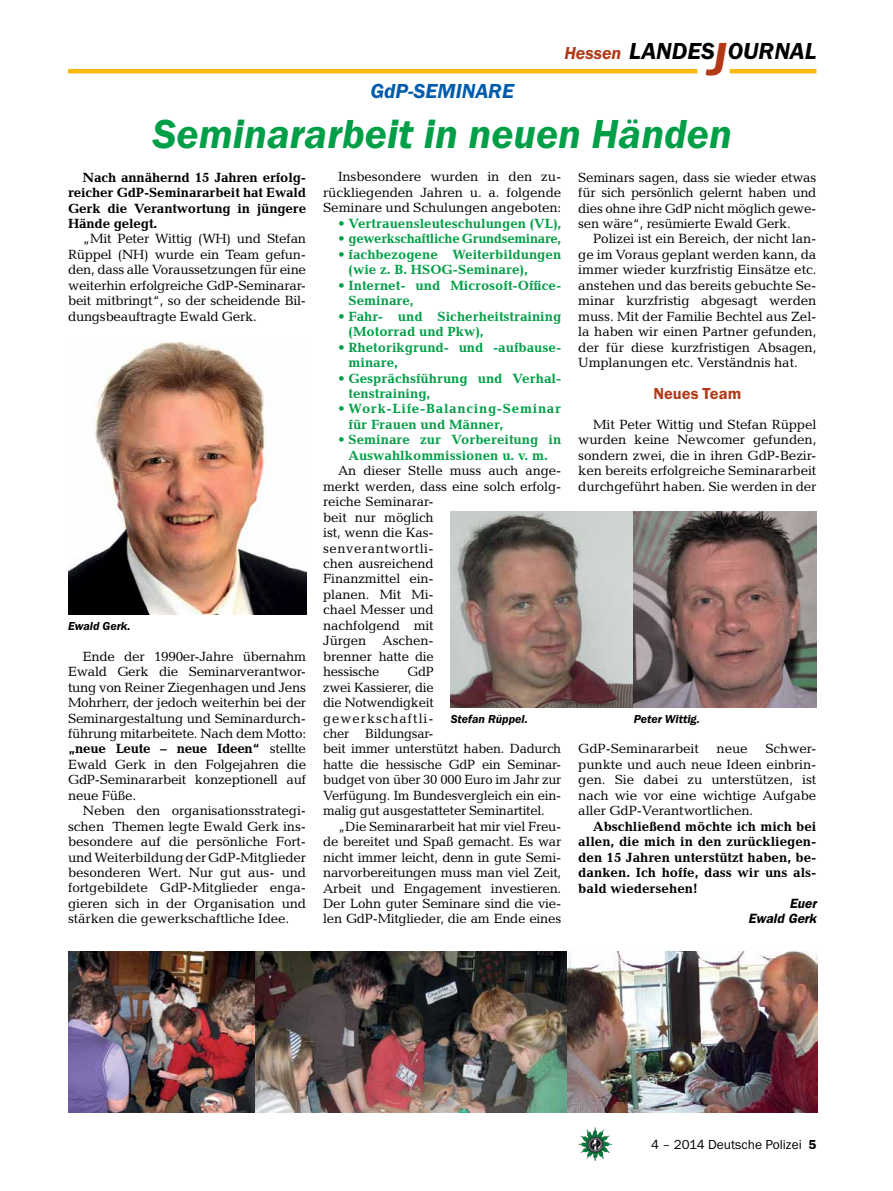
<style>
.page{position:relative;width:893px;height:1191px;background:#fff}
.page>*{position:absolute;margin:0;border:0;box-sizing:border-box;transform-origin:0 0}
.t1{font:italic 600 42px "Franklin Gothic Itc T";color:#009f47}
.t2{font:italic 600 24px "Franklin Gothic Itc T";color:#000}
.t3{font:italic 600 21px "Franklin Gothic Itc T";color:#005baa}
.t4{font:italic 600 18px "Franklin Gothic Itc T";color:#b33916}
.t5{font:600 16.5px "Franklin Gothic Itc T";color:#b33916}
.t6{font:13.5px/15.5px "Candida";letter-spacing:-.01em;color:#000;text-align:justify}
.t7{font:700 13.5px/15.5px "Candida";color:#009f47}
.t8{font:700 13.5px/15.5px "Candida";letter-spacing:-.005em;color:#000;text-align:justify}
.t9{font:700 13.5px/15.5px "Candida";letter-spacing:.05em;color:#009f47}
.t10{font:700 13.5px "Candida";letter-spacing:-.02em;color:#009f47}
.t11{font:13.5px "Franklin Gothic Itc T";color:#000}
.t12{font:italic 600 13.5px/15.5px "Franklin Gothic";color:#000;text-align:right}
.t13{font:italic 600 12px "Franklin Gothic Itc T";color:#000}
.s1{font-size:48px;color:#b33916}
.s2{font-weight:700}
.s3{font-weight:600}
</style>
<div class="page">
<img style="left:578px;top:1127px;width:17px;height:25px">
<hr style="left:730px;top:69px;width:86px;height:4px;background:#fdb913">
<hr style="left:68px;top:69px;width:629px;height:4px;background:#fdb913">
<img style="left:68px;top:343px;width:238px;height:271px">
<img style="left:68px;top:951px;width:188px;height:161px">
<img style="left:256px;top:951px;width:561px;height:161px">
<img style="left:451px;top:512px;width:365px;height:195px">
<h3 class="t4" style="left:564px;top:42px;width:59px">Hessen</h3>
<h2 class="t2" style="left:629px;top:37px;width:189px">LANDES<span class="s1">J</span>OURNAL</h2>
<h3 class="t3" style="left:370px;top:79px;width:69px">GdP-Seminare</h3>
<h1 class="t1" style="left:153px;top:109px;width:581px">Seminararbeit in neuen Händen</h1>
<p class="t8" style="left:68px;top:169px;width:240px;text-indent:15px">Nach annähernd 15 Jahren erfolg&shy;reicher GdP-Seminararbeit hat Ewald Gerk die Verantwortung in jüngere Hände gelegt.</p>
<p class="t6" style="left:68px;top:231px;width:240px;text-indent:15px">„Mit Peter Wittig (WH) und Stefan Rüppel (NH) wurde ein Team gefun&shy;den, dass alle Voraussetzungen für eine weiterhin erfolgreiche GdP-Seminarar&shy;beit mitbringt“, so der scheidende Bil&shy;dungsbeauftragte Ewald Gerk.</p>
<p class="t6" style="left:323px;top:169px;width:240px;text-indent:15px">Insbesondere wurden in den zu&shy;rückliegenden Jahren u. a. folgende Seminare und Schulungen angeboten:</p>
<p class="t7" style="left:338px;top:215px;width:225px">• Vertrauensleuteschulungen (VL),</p>
<p class="t10" style="left:338px;top:231px;width:225px">• gewerkschaftliche Grundseminare,</p>
<p class="t7" style="left:349px;top:246px;width:214px;text-indent:-11px">• fachbezogene Weiterbildungen (wie z. B. HSOG-Seminare),</p>
<p class="t7" style="left:349px;top:277px;width:214px;text-indent:-11px">• Internet- und Microsoft-Office-<br>Seminare,</p>
<p class="t7" style="left:349px;top:308px;width:214px;text-indent:-11px">• Fahr- und Sicherheitstraining (Motorrad und Pkw),</p>
<p class="t7" style="left:349px;top:339px;width:214px;text-indent:-11px">• Rhetorikgrund- und -aufbause&shy;minare,</p>
<p class="t7" style="left:349px;top:370px;width:214px;text-indent:-11px">• Gesprächsführung und Verhal&shy;tenstraining,</p>
<p class="t9" style="left:349px;top:401px;width:214px;text-indent:-11px">• Work-Life-Balancing-Seminar für Frauen und Männer,</p>
<p class="t7" style="left:338px;top:432px;width:225px;text-align:center">• Seminare zur Vorbereitung in<br>Auswahlkommissionen u. v. m.</p>
<p class="t6" style="left:323px;top:463px;width:240px;text-align:left;text-indent:15px">An dieser Stelle muss auch ange&shy;merkt werden, dass eine solch erfolg&shy;reiche Seminarar-<br>beit nur möglich<br>ist, wenn die Kas-<br>senverantwortli-<br>chen ausreichend<br>Finanzmittel ein-<br>planen. Mit Mi-<br>chael Messer und<br>nachfolgend mit<br>Jürgen Aschen-<br>brenner hatte die<br>hessische</p>
<p class="t6" style="left:578px;top:169px;width:240px">Seminars sagen, dass sie wieder etwas für sich persönlich gelernt haben und dies ohne ihre GdP nicht möglich gewe&shy;sen wäre“, resümierte Ewald Gerk.</p>
<p class="t6" style="left:578px;top:231px;width:240px;text-indent:15px">Polizei ist ein Bereich, der nicht lan&shy;ge im Voraus geplant werden kann, da immer wieder kurzfristig Einsätze etc. anstehen und das bereits gebuchte Se&shy;minar kurzfristig abgesagt werden muss. Mit der Familie Bechtel aus Zel&shy;la haben wir einen Partner gefunden, der für diese kurzfristigen Absagen, Umplanungen etc. Verständnis hat.</p>
<p class="t5" style="left:653px;top:384px;width:89px">Neues Team</p>
<p class="t6" style="left:578px;top:416px;width:240px;text-indent:15px">Mit Peter Wittig und Stefan Rüppel wurden keine Newcomer gefunden, sondern zwei, die in ihren GdP-Bezir&shy;ken bereits erfolgreiche Seminararbeit durchgeführt haben. Sie werden in der</p>
<p class="t13" style="left:68px;top:619px;width:64px">Ewald Gerk.</p>
<p class="t6" style="left:68px;top:648px;width:240px;text-indent:15px">Ende der 1990er-Jahre übernahm Ewald Gerk die Seminarverantwor&shy;tung von Reiner Ziegenhagen und Jens Mohrherr, der jedoch weiterhin bei der Seminargestaltung und Seminardurch&shy;führung mitarbeitete. Nach dem Motto: <span class="s2">„neue Leute – neue Ideen“</span> stellte Ewald Gerk in den Folgejahren die GdP-Seminararbeit konzeptionell auf neue Füße.</p>
<p class="t6" style="left:68px;top:803px;width:240px;text-indent:15px">Neben den organisationsstrategi&shy;schen Themen legte Ewald Gerk ins&shy;besondere auf die persönliche Fort&shy;und Weiterbildung der GdP-Mitglieder besonderen Wert. Nur gut aus- und fortgebildete GdP-Mitglieder enga&shy;gieren sich in der Organisation und stärken die gewerkschaftliche Idee.</p>
<p class="t6" style="left:323px;top:664px;width:240px;text-align:left;text-indent:84px">GdP<br>zwei Kassierer, die<br>die Notwendigkeit<br>gewerkschaftli-<br>cher Bildungsar-<br>beit immer unterstützt haben. Dadurch hatte die hessische GdP ein Seminar&shy;budget von über 30 000 Euro im Jahr zur<br>Verfügung. Im Bundesvergleich ein ein&shy;malig gut ausgestatteter Seminartitel.</p>
<p class="t6" style="left:323px;top:818px;width:240px;text-indent:15px">„Die Seminararbeit hat mir viel Freu&shy;de bereitet und Spaß gemacht. Es war nicht immer leicht, denn in gute Semi&shy;narvorbereitungen muss man viel Zeit, Arbeit und Engagement investieren.<br>Der Lohn guter Seminare sind die vie&shy;len GdP-Mitglieder, die am Ende eines</p>
<p class="t13" style="left:451px;top:711px;width:79px">Stefan Rüppel.</p>
<p class="t13" style="left:634px;top:711px;width:68px">Peter Wittig.</p>
<p class="t6" style="left:578px;top:741px;width:240px;text-indent:187px">Schwer&shy;punkte und auch neue Ideen einbrin&shy;gen. Sie dabei zu unterstützen, ist nach wie vor eine wichtige Aufgabe aller GdP-Verantwortlichen.</p>
<p class="t8" style="left:578px;top:818px;width:240px;text-indent:15px">Abschließend möchte ich mich bei allen, die mich in den zurückliegen&shy;den 15 Jahren unterstützt haben, be&shy;danken. Ich hoffe, dass wir uns als&shy;bald wiedersehen!</p>
<p class="t12" style="left:748px;top:895px;width:70px">Euer<br>Ewald Gerk</p>
<p class="t6" style="left:578px;top:741px;width:122px">GdP-Seminararbeit</p>
<p class="t6" style="left:717px;top:741px;width:33px">neue</p>
<p class="t11" style="left:651px;top:1136px;width:167px">4 – 2014 Deutsche Polizei <span class="s3">5</span></p>
</div>
